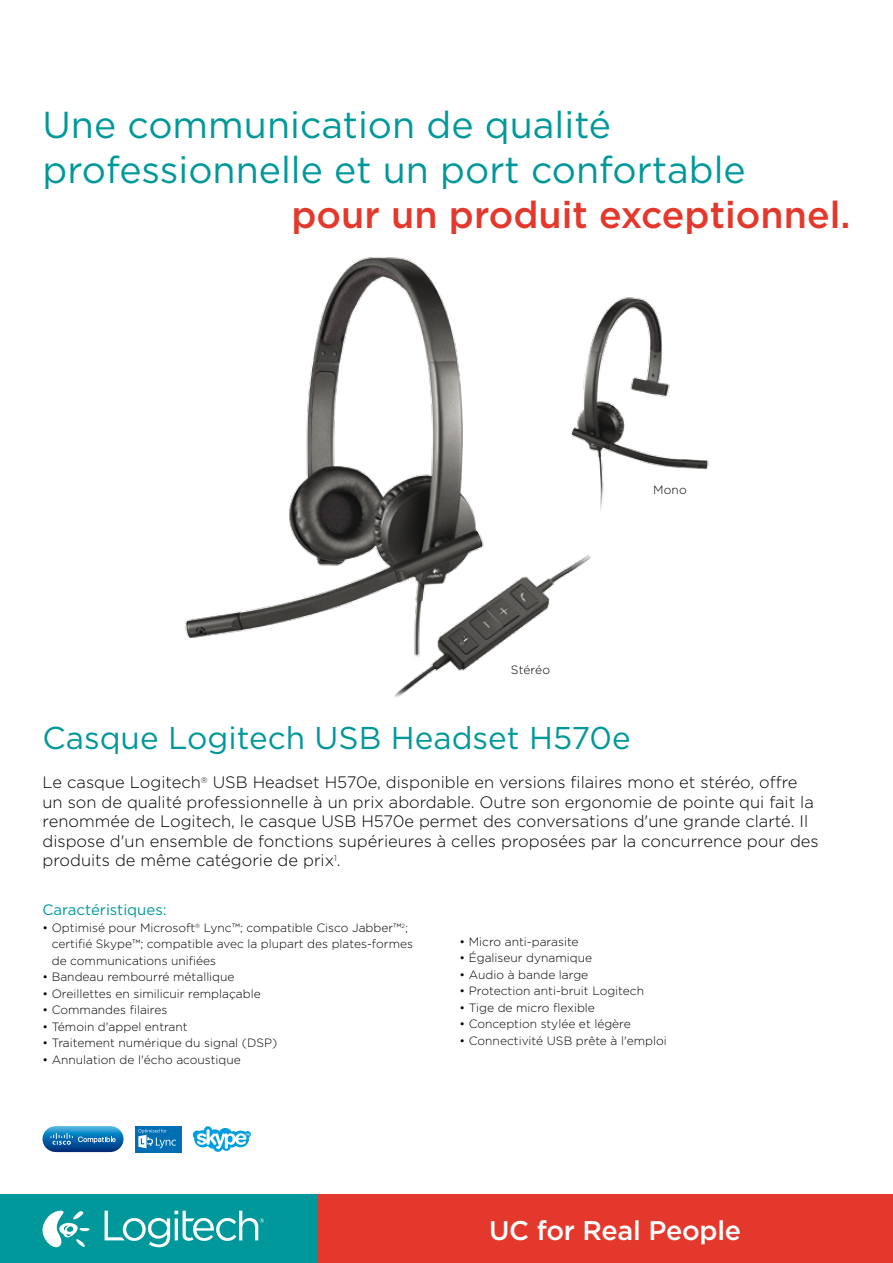
<style>
.page{position:relative;width:893px;height:1263px;background:#fff}
.page>*{position:absolute;margin:0;border:0;box-sizing:border-box;transform-origin:0 0}
.t1{font:37.5px/45px "Gotham";color:#00989a}
.t2{font:500 37.5px "Gotham";color:#e5382c}
.t3{font:31.5px "Gotham";color:#00989a}
.t4{font:500 27px "Gotham";letter-spacing:-.01em;color:#fff}
.t5{font:300 16.5px/19.5px "Gotham";color:#000}
.t6{font:15px "Gotham";color:#00989a}
.t7{font:300 12px/16.5px "Gotham";color:#000}
</style>
<div class="page">
<div style="left:0;top:1195px;width:319px;height:68px;background:#00989a"></div>
<div style="left:319px;top:1195px;width:574px;height:68px;background:#e5382c"></div>
<svg style="left:105px;top:1211px;width:159px;height:36px"></svg>
<svg style="left:43px;top:1211px;width:47px;height:36px"></svg>
<svg style="left:193px;top:1126px;width:58px;height:26px"></svg>
<div style="left:135px;top:1126px;width:47px;height:26px;background:#006eb3"></div>
<svg style="left:138px;top:1129px;width:38px;height:19px"></svg>
<svg style="left:43px;top:1126px;width:81px;height:26px;background:#3281ba"></svg>
<img style="left:185px;top:257px;width:407px;height:440px">
<img style="left:562px;top:292px;width:147px;height:230px">
<h1 class="t1" style="left:43px;top:101px;width:705px">Une communication de qualité professionnelle et un port confortable</h1>
<h1 class="t2" style="left:291px;top:193px;width:561px">pour un produit exceptionnel.</h1>
<p class="t7" style="left:511px;top:661px;width:41px">Stéréo</p>
<p class="t7" style="left:653px;top:481px;width:35px">Mono</p>
<h2 class="t3" style="left:43px;top:721px;width:590px">Casque Logitech USB Headset H570e</h2>
<p class="t5" style="left:43px;top:772px;width:778px">Le casque Logitech<sup>®</sup> USB Headset H570e, disponible en versions filaires mono et stéréo, offre un son de qualité professionnelle à un prix abordable. Outre son ergonomie de pointe qui fait la renommée de Logitech, le casque USB H570e permet des conversations d'une grande clarté. Il dispose d'un ensemble de fonctions supérieures à celles proposées par la concurrence pour des produits de même catégorie de prix<sup>1</sup>.</p>
<p class="t6" style="left:43px;top:901px;width:126px">Caractéristiques:</p>
<p class="t7" style="left:52px;top:919px;width:363px;text-indent:-9px">• Optimisé pour Microsoft<sup>®</sup> Lync™; compatible Cisco Jabber™<sup>2</sup>; certifié Skype™; compatible avec la plupart des plates-formes de communications unifiées</p>
<p class="t7" style="left:43px;top:968px;width:194px">• Bandeau rembourré métallique</p>
<p class="t7" style="left:43px;top:985px;width:220px">• Oreillettes en similicuir remplaçable</p>
<p class="t7" style="left:43px;top:1001px;width:126px">• Commandes filaires</p>
<p class="t7" style="left:43px;top:1018px;width:147px">• Témoin d'appel entrant</p>
<p class="t7" style="left:43px;top:1034px;width:236px">• Traitement numérique du signal (DSP)</p>
<p class="t7" style="left:43px;top:1051px;width:200px">• Annulation de l'écho acoustique</p>
<p class="t7" style="left:460px;top:933px;width:120px">• Micro anti-parasite</p>
<p class="t7" style="left:460px;top:949px;width:134px">• Égaliseur dynamique</p>
<p class="t7" style="left:460px;top:966px;width:130px">• Audio à bande large</p>
<p class="t7" style="left:460px;top:982px;width:186px">• Protection anti-bruit Logitech</p>
<p class="t7" style="left:460px;top:999px;width:137px">• Tige de micro flexible</p>
<p class="t7" style="left:460px;top:1015px;width:173px">• Conception stylée et légère</p>
<p class="t7" style="left:460px;top:1032px;width:209px">• Connectivité USB prête à l'emploi</p>
<h3 class="t4" style="left:489px;top:1215px;width:254px">UC for Real People</h3>
</div>
